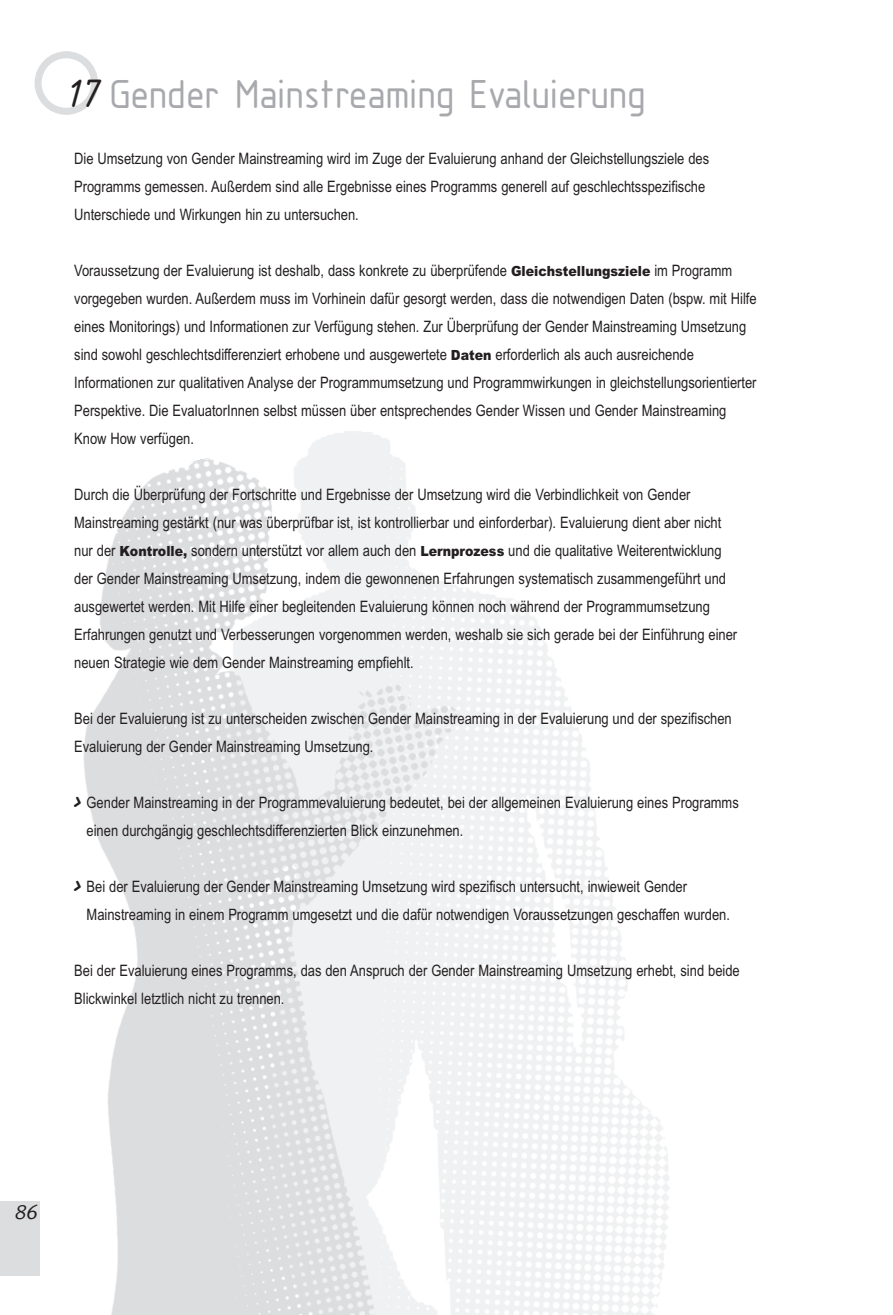
<style>
.page{position:relative;width:893px;height:1315px;background:#fff}
.page>*{position:absolute;margin:0;border:0;box-sizing:border-box;transform-origin:0 0}
.t1{font:42px "Isonorm 3098";letter-spacing:.02em;color:#a8a9ad}
.t2{font:italic 35px "Isonorm 3098";color:#231f20}
.t3{font:italic 21px "Meta Plus Normal";color:#231f20}
.t4{font:15.75px/28px "Arial Narrow";color:#231f20}
.s1{font-style:italic;font-size:40.95px;color:#231f20}
.s2{font-family:"Arial";font-weight:900;font-size:14px}
</style>
<div class="page">
<img style="left:39px;top:440px;width:456px;height:874px">
<div style="left:0;top:1201px;width:39px;height:74px;background:#dcdddf"></div>
<svg style="left:35px;top:51px;width:63px;height:64px"></svg>
<h1 class="t1" style="left:71px;top:80px;width:578px"><span class="s1">17</span> Gender Mainstreaming Evaluierung</h1>
<p class="t4" style="left:74px;top:146px;width:636px">Die Umsetzung von Gender Mainstreaming wird im Zuge der Evaluierung anhand der Gleichstellungsziele des<br>Programms gemessen. Außerdem sind alle Ergebnisse eines Programms generell auf geschlechtsspezifische<br>Unterschiede und Wirkungen hin zu untersuchen.</p>
<p class="t4" style="left:74px;top:258px;width:684px">Voraussetzung der Evaluierung ist deshalb, dass konkrete zu überprüfende <span class="s2">Gleichstellungsziele</span> im Programm vorgegeben wurden. Außerdem muss im Vorhinein dafür gesorgt werden, dass die notwendigen Daten (bspw. mit Hilfe eines Monitorings) und Informationen zur Verfügung stehen. Zur Überprüfung der Gender Mainstreaming Umsetzung sind sowohl geschlechtsdifferenziert erhobene und ausgewertete <span class="s2">Daten</span> erforderlich als auch ausreichende Informationen zur qualitativen Analyse der Programmumsetzung und Programmwirkungen in gleichstellungsorientierter Perspektive. Die EvaluatorInnen selbst müssen über entsprechendes Gender Wissen und Gender Mainstreaming Know How verfügen.</p>
<p class="t4" style="left:74px;top:482px;width:665px">Durch die Überprüfung der Fortschritte und Ergebnisse der Umsetzung wird die Verbindlichkeit von Gender Mainstreaming gestärkt (nur was überprüfbar ist, ist kontrollierbar und einforderbar). Evaluierung dient aber nicht nur der <span class="s2">Kontrolle,</span> sondern unterstützt vor allem auch den <span class="s2">Lernprozess</span> und die qualitative Weiterentwicklung der Gender Mainstreaming Umsetzung, indem die gewonnenen Erfahrungen systematisch zusammengeführt und ausgewertet werden. Mit Hilfe einer begleitenden Evaluierung können noch während der Programmumsetzung Erfahrungen genutzt und Verbesserungen vorgenommen werden, weshalb sie sich gerade bei der Einführung einer neuen Strategie wie dem Gender Mainstreaming empfiehlt.</p>
<p class="t4" style="left:74px;top:706px;width:659px">Bei der Evaluierung ist zu unterscheiden zwischen Gender Mainstreaming in der Evaluierung und der spezifischen<br>Evaluierung der Gender Mainstreaming Umsetzung.</p>
<h2 class="t2" style="left:74px;top:792px;width:9px">&gt;</h2>
<p class="t4" style="left:87px;top:790px;width:654px">Gender Mainstreaming in der Programmevaluierung bedeutet, bei der allgemeinen Evaluierung eines Programms einen durchgängig geschlechtsdifferenzierten Blick einzunehmen.</p>
<h2 class="t2" style="left:74px;top:876px;width:9px">&gt;</h2>
<p class="t4" style="left:87px;top:874px;width:645px">Bei der Evaluierung der Gender Mainstreaming Umsetzung wird spezifisch untersucht, inwieweit Gender<br>Mainstreaming in einem Programm umgesetzt und die dafür notwendigen Voraussetzungen geschaffen wurden.</p>
<p class="t4" style="left:74px;top:958px;width:667px">Bei der Evaluierung eines Programms, das den Anspruch der Gender Mainstreaming Umsetzung erhebt, sind beide<br>Blickwinkel letztlich nicht zu trennen.</p>
<h3 class="t3" style="left:15px;top:1204px;width:24px">86</h3>
</div>
